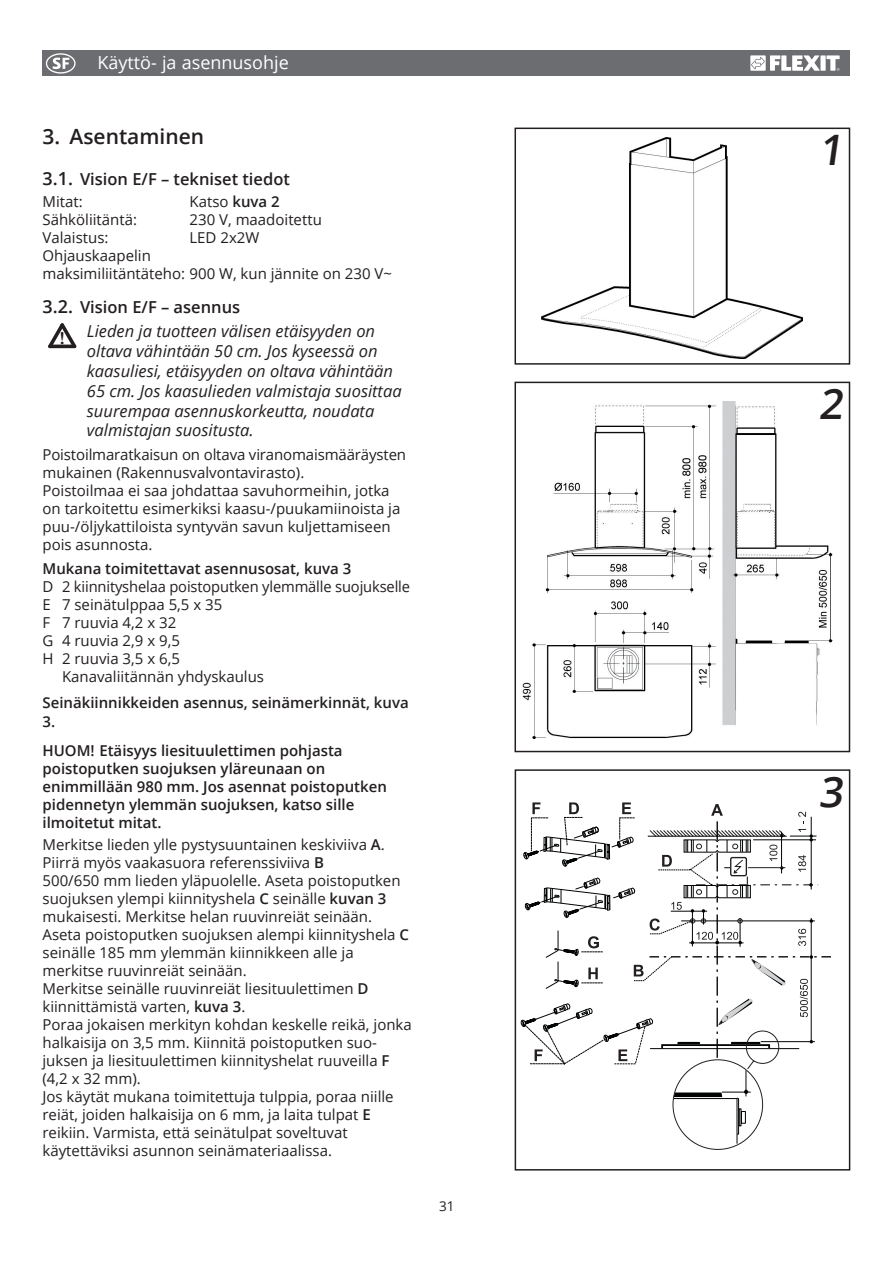
<style>
.page{position:relative;width:893px;height:1263px;background:#fff}
.page>*{position:absolute;margin:0;border:0;box-sizing:border-box;transform-origin:0 0}
.t1{font:600 42px "Open Sans";color:#231f20}
.t2{font:600 21px "Open Sans";color:#231f20}
.t3{font:700 18.9px "Garamond";color:#231f20}
.t4{font:18px "Open Sans";color:#fff}
.t5{font:italic 16.5px/19.8px "Open Sans";color:#231f20}
.t6{font:600 16.5px "Open Sans";color:#231f20}
.t7{font:15px/18px "Open Sans";color:#231f20}
.t8{font:600 15px/18px "Open Sans";color:#231f20}
.t9{font:13.5px "Open Sans";color:#231f20}
.s1{font-size:18px}
.s2{font-weight:600}
.s3{font-weight:600;font-style:normal;font-size:18px}
.s4{font-weight:600;font-style:normal}
</style>
<div class="page">
<div style="left:515px;top:769px;width:335px;height:401px;border:2px solid #231f20"></div>
<img style="left:541px;top:138px;width:262px;height:220px">
<img style="left:522px;top:401px;width:311px;height:338px">
<hr style="left:737px;top:1098px;width:1px;height:46px;background:#020404">
<svg style="left:521px;top:802px;width:310px;height:332px"></svg>
<div style="left:514px;top:128px;width:336px;height:237px;border:2px solid #231f20"></div>
<div style="left:514px;top:382px;width:336px;height:370px;border:2px solid #231f20"></div>
<svg style="left:48px;top:323px;width:29px;height:26px"></svg>
<div style="left:43px;top:50px;width:807px;height:26px;background:#6c6d70"></div>
<div style="left:820px;top:55px;width:6px;height:16px;background:#fff"></div>
<svg style="left:826px;top:55px;width:14px;height:16px"></svg>
<svg style="left:750px;top:55px;width:70px;height:16px"></svg>
<div style="left:46px;top:53px;width:30px;height:21px;border:1px solid #fff;border-radius:50%"></div>
<svg style="left:53px;top:58px;width:16px;height:11px"></svg>
<p class="t4" style="left:97px;top:50px;width:193px">Käyttö- ja asennusohje</p>
<h2 class="t2" style="left:43px;top:122px;width:163px">3. Asentaminen</h2>
<p class="t6" style="left:43px;top:167px;width:249px"><span class="s1">3.1.</span> Vision E/F – tekniset tiedot</p>
<p class="t7" style="left:43px;top:192px;width:42px">Mitat:</p>
<p class="t7" style="left:190px;top:192px;width:92px">Katso <span class="s2">kuva 2</span></p>
<p class="t7" style="left:43px;top:210px;width:96px">Sähköliitäntä:</p>
<p class="t7" style="left:190px;top:210px;width:134px">230 V, maadoitettu</p>
<p class="t7" style="left:43px;top:228px;width:67px">Valaistus:</p>
<p class="t7" style="left:190px;top:228px;width:71px">LED 2x2W</p>
<p class="t7" style="left:43px;top:246px;width:351px">Ohjauskaapelin<br>maksimiliitäntäteho: 900 W, kun jännite on 230 V~</p>
<p class="t5" style="left:87px;top:295px;width:290px;line-height:24px;text-indent:-44px"><span class="s3">3.2.</span> <span class="s4">Vision E/F – asennus<br></span>Lieden ja tuotteen välisen etäisyyden on</p>
<p class="t5" style="left:87px;top:341px;width:316px">oltava vähintään 50 cm. Jos kyseessä on kaasuliesi, etäisyyden on oltava vähintään 65 cm. Jos kaasulieden valmistaja suosittaa suurempaa asennuskorkeutta, noudata valmistajan suositusta.</p>
<p class="t7" style="left:43px;top:445px;width:365px">Poistoilmaratkaisun on oltava viranomaismääräysten mukainen (Rakennusvalvontavirasto).<br>Poistoilmaa ei saa johdattaa savuhormeihin, jotka on tarkoitettu esimerkiksi kaasu-/puukamiinoista ja puu-/öljykattiloista syntyvän savun kuljettamiseen pois asunnosta.</p>
<p class="t8" style="left:43px;top:560px;width:310px">Mukana toimitettavat asennusosat, kuva 3</p>
<p class="t7" style="left:43px;top:577px;width:369px">D 2 kiinnityshelaa poistoputken ylemmälle suojukselle</p>
<p class="t7" style="left:43px;top:595px;width:181px">E 7 seinätulppaa 5,5 x 35</p>
<p class="t7" style="left:43px;top:613px;width:135px">F 7 ruuvia 4,2 x 32</p>
<p class="t7" style="left:43px;top:631px;width:139px">G 4 ruuvia 2,9 x 9,5</p>
<p class="t7" style="left:43px;top:649px;width:139px">H 2 ruuvia 3,5 x 6,5</p>
<p class="t7" style="left:62px;top:667px;width:204px">Kanavaliitännän yhdyskaulus</p>
<p class="t8" style="left:43px;top:692px;width:368px;line-height:19.5px">Seinäkiinnikkeiden asennus, seinämerkinnät, kuva<br>3.</p>
<p class="t8" style="left:43px;top:741px;width:346px">HUOM! Etäisyys liesituulettimen pohjasta poistoputken suojuksen yläreunaan on enimmillään 980 mm. Jos asennat poistoputken pidennetyn ylemmän suojuksen, katso sille ilmoitetut mitat.</p>
<p class="t7" style="left:43px;top:835px;width:371px">Merkitse lieden ylle pystysuuntainen keskiviiva <span class="s2">A</span>.<br>Piirrä myös vaakasuora referenssiviiva <span class="s2">B<br></span>500/650 mm lieden yläpuolelle. Aseta poistoputken suojuksen ylempi kiinnityshela <span class="s2">C</span> seinälle <span class="s2">kuvan 3 </span>mukaisesti. Merkitse helan ruuvinreiät seinään.<br>Aseta poistoputken suojuksen alempi kiinnityshela <span class="s2">C </span>seinälle 185 mm ylemmän kiinnikkeen alle ja merkitse ruuvinreiät seinään.<br>Merkitse seinälle ruuvinreiät liesituulettimen <span class="s2">D </span>kiinnittämistä varten, <span class="s2">kuva 3</span>.<br>Poraa jokaisen merkityn kohdan keskelle reikä, jonka halkaisija on 3,5 mm. Kiinnitä poistoputken suo&shy;juksen ja liesituulettimen kiinnityshelat ruuveilla <span class="s2">F </span>(4,2 x 32 mm).<br>Jos käytät mukana toimitettuja tulppia, poraa niille reiät, joiden halkaisija on 6 mm, ja laita tulpat <span class="s2">E </span>reikiin. Varmista, että seinätulpat soveltuvat käytettäviksi asunnon seinämateriaalissa.</p>
<p class="t3" style="left:60px;top:325px;width:6px">!</p>
<p class="t9" style="left:439px;top:1197px;width:17px">31</p>
<h1 class="t1" style="left:819px;top:121px;width:33px">1</h1>
<h1 class="t1" style="left:819px;top:375px;width:33px">2</h1>
<h1 class="t1" style="left:819px;top:763px;width:33px">3</h1>
</div>
